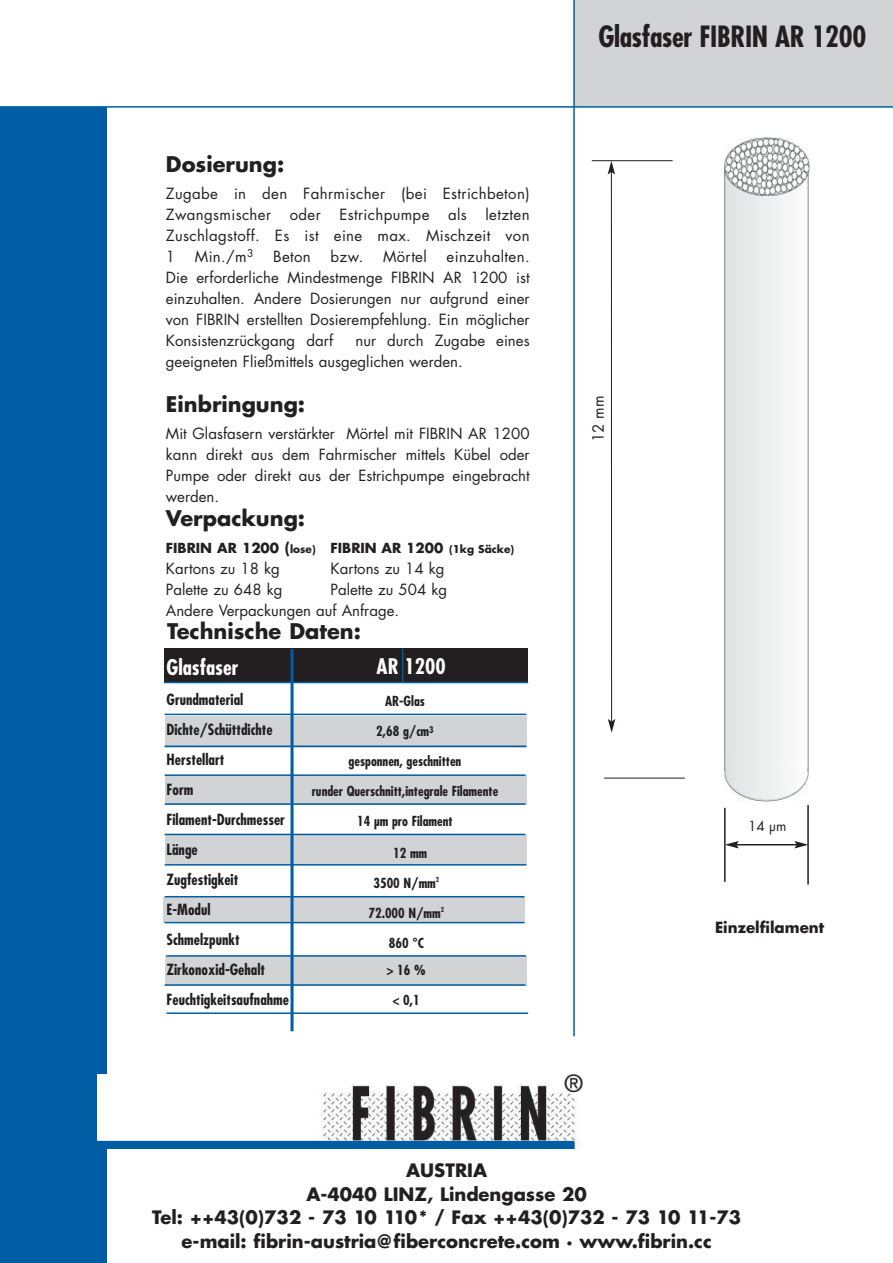
<style>
.page{position:relative;width:893px;height:1263px;background:#fff}
.page>*{position:absolute;margin:0;border:0;box-sizing:border-box;transform-origin:0 0}
.t1{font:700 condensed 28.5px "Futura";letter-spacing:-.015em;color:#231f20}
.t2{font:700 21px "Futura";color:#231f20}
.t3{font:700 condensed 21px "Futura";color:#fff}
.t4{font:700 18px/23.4px "Futura";color:#231f20;text-align:center}
.t5{font:15px/21px "Futura";color:#231f20;text-align:justify}
.t6{font:700 condensed 15px/30px "Futura";color:#231f20}
.t7{font:700 15px "Futura";color:#231f20}
.t8{font:700 condensed 13.5px/27px "Futura";color:#231f20}
.t9{font:700 13.5px "Futura";color:#231f20}
.t10{font:13.5px "Futura";color:#231f20}
.s1{font-size:15px}
.s2{font-size:10.5px}
</style>
<div class="page">
<div style="left:163px;top:897px;width:362px;height:25px;background:#d1d3d4"></div>
<div style="left:165px;top:835px;width:362px;height:30px;background:#d1d3d4"></div>
<div style="left:165px;top:776px;width:362px;height:29px;background:#d1d3d4"></div>
<div style="left:165px;top:716px;width:362px;height:32px;background:#d1d3d4"></div>
<div style="left:165px;top:956px;width:362px;height:29px;background:#d1d3d4"></div>
<div style="left:574px;top:0;width:318px;height:107px;background:#d1d3d4"></div>
<div style="left:0;top:0;width:106px;height:1263px;background:#005da4"></div>
<div style="left:0;top:0;width:106px;height:106px;background:#fff"></div>
<hr style="left:0;top:106px;width:892px;height:2px;background:#005da4">
<hr style="left:573px;top:0;width:1px;height:1036px;background:#005da4">
<div style="left:165px;top:648px;width:363px;height:34px;background:#231f20"></div>
<hr style="left:165px;top:682px;width:363px;height:1px;background:#005da4">
<hr style="left:165px;top:714px;width:361px;height:1px;background:#005da4">
<hr style="left:165px;top:746px;width:361px;height:1px;background:#005da4">
<hr style="left:165px;top:774px;width:360px;height:2px;background:#005da4">
<hr style="left:165px;top:803px;width:360px;height:2px;background:#005da4">
<hr style="left:165px;top:834px;width:360px;height:1px;background:#005da4">
<hr style="left:165px;top:864px;width:361px;height:2px;background:#005da4">
<hr style="left:165px;top:896px;width:359px;height:1px;background:#005da4">
<hr style="left:165px;top:922px;width:359px;height:1px;background:#005da4">
<hr style="left:290px;top:649px;width:3px;height:382px;background:#005da4">
<hr style="left:402px;top:649px;width:1px;height:34px;background:#005da4">
<img style="left:98px;top:1075px;width:484px;height:74px">
<hr style="left:166px;top:955px;width:360px;height:2px;background:#005da4">
<hr style="left:591px;top:160px;width:81px;height:1px;background:#231f20">
<hr style="left:604px;top:778px;width:81px;height:1px;background:#231f20">
<hr style="left:611px;top:172px;width:1px;height:550px;background:#231f20">
<svg style="left:607px;top:161px;width:8px;height:14px"></svg>
<svg style="left:608px;top:719px;width:7px;height:14px"></svg>
<img style="left:724px;top:137px;width:85px;height:664px">
<hr style="left:724px;top:808px;width:1px;height:74px;background:#231f20">
<hr style="left:807px;top:805px;width:1px;height:80px;background:#231f20">
<hr style="left:736px;top:844px;width:61px;height:1px;background:#231f20">
<svg style="left:724px;top:841px;width:14px;height:7px"></svg>
<svg style="left:794px;top:841px;width:14px;height:7px"></svg>
<hr style="left:166px;top:1012px;width:362px;height:2px;background:#005da4">
<hr style="left:165px;top:984px;width:360px;height:2px;background:#005da4">
<div style="left:93px;top:1141px;width:480px;height:8px;background:#005da4"></div>
<h2 class="t2" style="left:166px;top:154px;width:120px">Dosierung:</h2>
<p class="t5" style="left:166px;top:184px;width:365px">Zugabe in den Fahrmischer (bei Estrichbeton)<br>Zwangsmischer oder Estrichpumpe als letzten Zuschlagstoff. Es ist eine max. Mischzeit von 1</p>
<p class="t5" style="left:195px;top:247px;width:60px">Min./m<sup>3</sup></p>
<p class="t5" style="left:273px;top:247px;width:39px">Beton</p>
<p class="t5" style="left:330px;top:247px;width:34px">bzw.</p>
<p class="t5" style="left:383px;top:247px;width:45px">Mörtel</p>
<p class="t5" style="left:166px;top:247px;width:365px;text-indent:281px">einzuhalten.<br>Die erforderliche Mindestmenge FIBRIN AR 1200 ist einzuhalten. Andere Dosierungen nur aufgrund einer von FIBRIN erstellten Dosierempfehlung. Ein möglicher Konsistenzrückgang darf</p>
<p class="t5" style="left:166px;top:331px;width:365px;text-indent:189px">nur durch Zugabe eines geeigneten Fließmittels ausgeglichen werden.</p>
<h2 class="t2" style="left:166px;top:394px;width:141px">Einbringung:</h2>
<p class="t5" style="left:166px;top:424px;width:365px">Mit Glasfasern verstärkter Mörtel mit FIBRIN AR 1200 kann direkt aus dem Fahrmischer mittels Kübel oder Pumpe oder direkt aus der Estrichpumpe eingebracht werden.</p>
<h2 class="t2" style="left:166px;top:508px;width:141px">Verpackung:</h2>
<p class="t9" style="left:166px;top:542px;width:350px">FIBRIN AR 1200 <span class="s1">(</span><span class="s2">lose)</span> FIBRIN AR 1200 <span class="s2">(1kg Säcke)</span></p>
<p class="t5" style="left:166px;top:559px;width:115px">Kartons zu 18 kg</p>
<p class="t5" style="left:330px;top:559px;width:115px">Kartons zu 14 kg</p>
<p class="t5" style="left:166px;top:580px;width:118px">Palette zu 648 kg</p>
<p class="t5" style="left:166px;top:580px;width:283px;text-indent:165px">Palette zu 504 kg<br>Andere Verpackungen auf Anfrage.</p>
<h2 class="t2" style="left:167px;top:621px;width:195px">Technische Daten:</h2>
<h2 class="t3" style="left:166px;top:658px;width:73px">Glasfaser</h2>
<p class="t6" style="left:166px;top:686px;width:124px">Grundmaterial<br>Dichte/Schüttdichte<br>Herstellart<br>Form<br>Filament-Durchmesser<br>Länge<br>Zugfestigkeit<br>E-Modul<br>Schmelzpunkt<br>Zirkonoxid-Gehalt<br>Feuchtigkeitsaufnahme</p>
<h2 class="t3" style="left:376px;top:657px;width:71px">AR 1200</h2>
<p class="t8" style="left:385px;top:689px;width:41px">AR-Glas</p>
<p class="t8" style="left:376px;top:719px;width:59px">2,68 g/cm<sup>3</sup></p>
<p class="t8" style="left:348px;top:749px;width:114px">gesponnen, geschnitten</p>
<p class="t8" style="left:312px;top:779px;width:188px">runder Querschnitt,integrale Filamente</p>
<p class="t8" style="left:357px;top:809px;width:97px">14 µm pro Filament</p>
<p class="t8" style="left:393px;top:841px;width:36px">12 mm</p>
<p class="t8" style="left:373px;top:870px;width:67px">3500 N/mm<sup>2</sup></p>
<p class="t8" style="left:368px;top:900px;width:77px">72.000 N/mm<sup>2</sup></p>
<p class="t8" style="left:387px;top:930px;width:40px">860 °C &gt; 16 %</p>
<p class="t8" style="left:393px;top:987px;width:28px">&lt; 0,1</p>
<h1 class="t1" style="left:598px;top:24px;width:269px">Glasfaser FIBRIN AR 1200</h1>
<p class="t5" style="left:589px;top:442px;width:48px;rotate:-90deg">12 mm</p>
<p class="t10" style="left:748px;top:820px;width:40px">14 µm</p>
<p class="t7" style="left:715px;top:921px;width:111px">Einzelfilament</p>
<p class="t4" style="left:152px;top:1160px;width:590px">AUSTRIA<br>A-4040 LINZ, Lindengasse 20<br>Tel: ++43(0)732 - 73 10 110* / Fax ++43(0)732 - 73 10 11-73 e-mail: fibrin-austria@ fiberconcrete.com · www.fibrin.cc</p>
</div>
